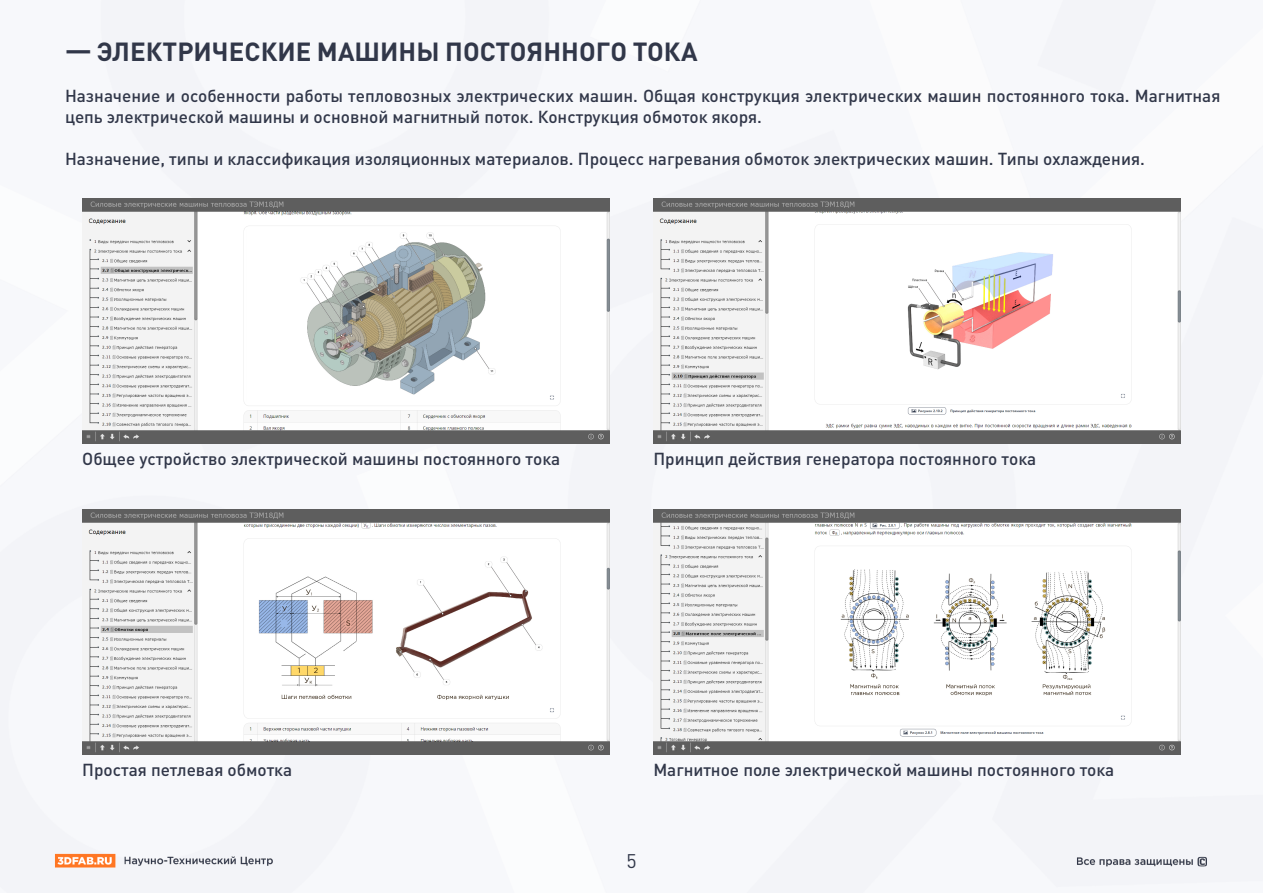
<style>
.page{position:relative;width:1263px;height:893px;background:#fff}
.page>*{position:absolute;margin:0;border:0;box-sizing:border-box;transform-origin:0 0}
.Характеристики{font:700 25.95px "DIN Pro";color:#313749}
.t1{font:19.5px "DIN Pro";color:#313749}
.Список_показателей{font:500 17.1px/21px "DIN Pro";color:#313749}
</style>
<div class="page">
<img style="left:0;top:0;width:1263px;height:845px">
<img style="left:0;top:845px;width:1263px;height:48px">
<img style="left:82px;top:198px;width:527px;height:246px">
<img style="left:82px;top:509px;width:527px;height:246px">
<img style="left:653px;top:198px;width:527px;height:246px">
<img style="left:653px;top:509px;width:527px;height:246px">
<p class="Характеристики" style="left:65px;top:30px;width:634px">— ЭЛЕКТРИЧЕСКИЕ МАШИНЫ ПОСТОЯННОГО ТОКА</p>
<p class="Список_показателей" style="left:65px;top:83px;width:1157px">Назначение и особенности работы тепловозных электрических машин. Общая конструкция электрических машин постоянного тока. Магнитная цепь электрической машины и основной магнитный поток. Конструкция обмоток якоря.</p>
<p class="Список_показателей" style="left:65px;top:146px;width:1081px">Назначение, типы и классификация изоляционных материалов. Процесс нагревания обмоток электрических машин. Типы охлаждения.</p>
<p class="Список_показателей" style="left:82px;top:446px;width:479px">Общее устройство электрической машины постоянного тока</p>
<p class="Список_показателей" style="left:653px;top:446px;width:384px">Принцип действия генератора постоянного тока</p>
<p class="Список_показателей" style="left:82px;top:757px;width:211px">Простая петлевая обмотка</p>
<p class="Список_показателей" style="left:653px;top:757px;width:462px">Магнитное поле электрической машины постоянного тока</p>
<p class="t1" style="left:626px;top:847px;width:12px">5</p>
</div>
